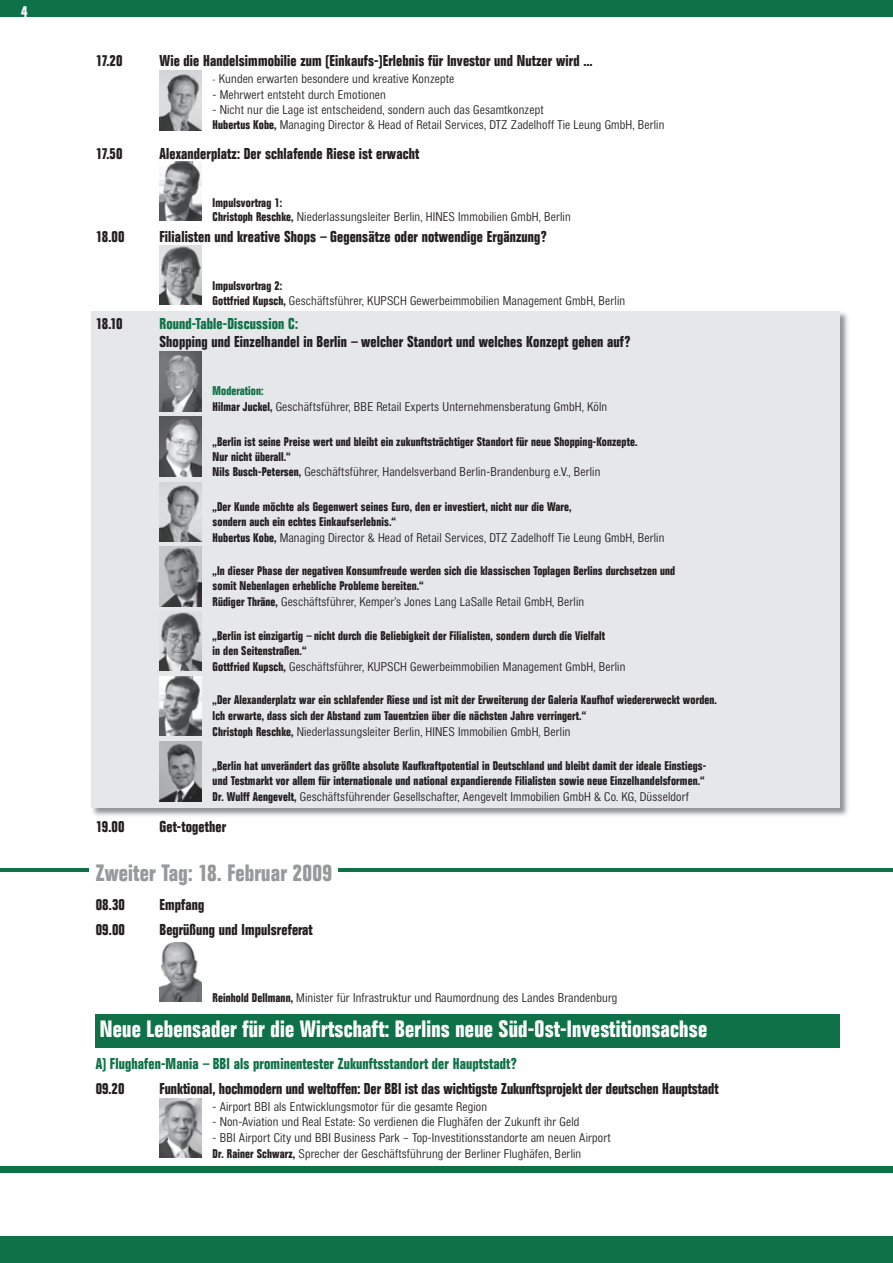
<style>
.page{position:relative;width:893px;height:1263px;background:#fff}
.page>*{position:absolute;margin:0;border:0;box-sizing:border-box;transform-origin:0 0}
.t1{font:22.5px "Folio SB Bol Con";letter-spacing:.01em;color:#fff}
.t2{font:22.5px "Folio SB Bol Con";letter-spacing:.01em;color:#96989b}
.t3{font:15px "Folio SB Bol Con";letter-spacing:.01em;color:#231f20}
.t4{font:15px "Folio SB Bol Con";letter-spacing:.01em;color:#0e7147}
.t5{font:15px "Folio SB Bol Con";color:#fff}
.t6{font:12px/15px "Folio SB Lig Con";letter-spacing:.01em;color:#231f20}
.t7{font:12px/15px "Folio SB Bol Con";letter-spacing:.01em;color:#231f20}
.t8{font:12px "Folio SB Bol Con";letter-spacing:.01em;color:#0e7147}
.s1{font-size:9.3px}
.s2{font-family:"Folio SB Bol Con"}
</style>
<div class="page">
<img style="left:92px;top:312px;width:756px;height:504px">
<div style="left:91px;top:311px;width:749px;height:497px;background:#e6e7e9"></div>
<hr style="left:0;top:868px;width:893px;height:4px;background:#0e7147">
<div style="left:89px;top:857px;width:249px;height:34px;background:#fff"></div>
<div style="left:0;top:1166px;width:893px;height:97px;background:#0e7147"></div>
<div style="left:0;top:0;width:893px;height:17px;background:#0e7147"></div>
<div style="left:0;top:1173px;width:893px;height:63px;background:#fff"></div>
<div style="left:96px;top:1014px;width:744px;height:33px;background:#0e7147"></div>
<img style="left:159px;top:70px;width:43px;height:60px">
<img style="left:159px;top:161px;width:43px;height:60px">
<img style="left:159px;top:245px;width:43px;height:60px">
<img style="left:159px;top:352px;width:43px;height:59px">
<img style="left:159px;top:417px;width:43px;height:59px">
<img style="left:159px;top:482px;width:43px;height:60px">
<img style="left:159px;top:547px;width:43px;height:59px">
<img style="left:159px;top:611px;width:43px;height:60px">
<img style="left:159px;top:676px;width:43px;height:60px">
<img style="left:159px;top:742px;width:43px;height:59px">
<img style="left:159px;top:942px;width:43px;height:60px">
<img style="left:159px;top:1098px;width:43px;height:60px">
<p class="t5" style="left:21px;top:3px;width:8px">4</p>
<p class="t3" style="left:96px;top:52px;width:28px">17.20</p>
<p class="t3" style="left:159px;top:52px;width:434px">Wie die Handelsimmobilie zum (Einkaufs-)Erlebnis für Investor und Nutzer wird …</p>
<p class="t6" style="left:213px;top:71px;width:243px"><span class="s1">-</span> Kunden erwarten besondere und kreative Konzepte</p>
<p class="t6" style="left:213px;top:87px;width:175px">- Mehrwert entsteht durch Emotionen</p>
<p class="t6" style="left:213px;top:103px;width:453px">- Nicht nur die Lage ist entscheidend, sondern auch das Gesamtkonzept<br><span class="s2">Hubertus Kobe,</span> Managing Director &amp; Head of Retail Services, DTZ Zadelhoff Tie Leung GmbH, Berlin</p>
<p class="t3" style="left:96px;top:145px;width:28px">17.50</p>
<p class="t3" style="left:159px;top:145px;width:261px">Alexanderplatz: Der schlafende Riese ist erwacht</p>
<p class="t7" style="left:213px;top:195px;width:71px">Impulsvortrag 1:</p>
<p class="t6" style="left:213px;top:209px;width:360px"><span class="s2">Christoph Reschke,</span> Niederlassungsleiter Berlin, HINES Immobilien GmbH, Berlin</p>
<p class="t3" style="left:96px;top:228px;width:30px">18.00</p>
<p class="t3" style="left:159px;top:228px;width:389px">Filialisten und kreative Shops – Gegensätze oder notwendige Ergänzung?</p>
<p class="t7" style="left:213px;top:278px;width:71px">Impulsvortrag 2:</p>
<p class="t6" style="left:213px;top:293px;width:414px"><span class="s2">Gottfried Kupsch,</span> Geschäftsführer, KUPSCH Gewerbeimmobilien Management GmbH, Berlin</p>
<p class="t3" style="left:96px;top:315px;width:28px">18.10</p>
<p class="t4" style="left:159px;top:315px;width:140px">Round-Table-Discussion C:</p>
<p class="t3" style="left:159px;top:333px;width:473px">Shopping und Einzelhandel in Berlin – welcher Standort und welches Konzept gehen auf?</p>
<p class="t8" style="left:213px;top:384px;width:52px">Moderation:</p>
<p class="t6" style="left:213px;top:399px;width:396px"><span class="s2">Hilmar Juckel,</span> Geschäftsführer, BBE Retail Experts Unternehmensberatung GmbH, Köln</p>
<p class="t7" style="left:213px;top:434px;width:426px">„Berlin ist seine Preise wert und bleibt ein zukunftsträchtiger Standort für neue Shopping-Konzepte.<br>Nur nicht überall.“</p>
<p class="t6" style="left:213px;top:465px;width:389px"><span class="s2">Nils Busch-Petersen,</span> Geschäftsführer, Handelsverband Berlin-Brandenburg e.V., Berlin</p>
<p class="t7" style="left:213px;top:499px;width:361px">„Der Kunde möchte als Gegenwert seines Euro, den er investiert, nicht nur die Ware, sondern auch ein echtes Einkaufserlebnis.“</p>
<p class="t6" style="left:213px;top:530px;width:453px"><span class="s2">Hubertus Kobe,</span> Managing Director &amp; Head of Retail Services, DTZ Zadelhoff Tie Leung GmbH, Berlin</p>
<p class="t7" style="left:213px;top:563px;width:464px">„In dieser Phase der negativen Konsumfreude werden sich die klassischen Toplagen Berlins durchsetzen und somit Nebenlagen erhebliche Probleme bereiten.“</p>
<p class="t6" style="left:213px;top:594px;width:373px"><span class="s2">Rüdiger Thräne,</span> Geschäftsführer, Kemper’s Jones Lang LaSalle Retail GmbH, Berlin</p>
<p class="t7" style="left:213px;top:628px;width:394px">„Berlin ist einzigartig – nicht durch die Beliebigkeit der Filialisten, sondern durch die Vielfalt in den Seitenstraßen.“</p>
<p class="t6" style="left:213px;top:659px;width:414px"><span class="s2">Gottfried Kupsch,</span> Geschäftsführer, KUPSCH Gewerbeimmobilien Management GmbH, Berlin</p>
<p class="t7" style="left:213px;top:692px;width:506px;line-height:15.8px">„Der Alexanderplatz war ein schlafender Riese und ist mit der Erweiterung der Galeria Kaufhof wiedererweckt worden.<br>Ich erwarte, dass sich der Abstand zum Tauentzien über die nächsten Jahre verringert.“</p>
<p class="t6" style="left:213px;top:724px;width:359px"><span class="s2">Christoph Reschke,</span> Niederlassungsleiter Berlin, HINES Immobilien GmbH, Berlin</p>
<p class="t7" style="left:213px;top:757px;width:495px;line-height:15.8px">„Berlin hat unverändert das größte absolute Kaufkraftpotential in Deutschland und bleibt damit der ideale Einstiegs&shy;und Testmarkt vor allem für internationale und national expandierende Filialisten sowie neue Einzelhandelsformen.“</p>
<p class="t6" style="left:213px;top:789px;width:478px"><span class="s2">Dr. Wulff Aengevelt,</span> Geschäftsführender Gesellschafter, Aengevelt Immobilien GmbH &amp; Co. KG, Düsseldorf</p>
<p class="t3" style="left:96px;top:817px;width:30px">19.00</p>
<p class="t3" style="left:159px;top:817px;width:68px">Get-together</p>
<h1 class="t2" style="left:96px;top:859px;width:238px">Zweiter Tag: 18. Februar 2009</h1>
<p class="t3" style="left:96px;top:895px;width:31px">08.30</p>
<p class="t3" style="left:159px;top:895px;width:47px">Empfang</p>
<p class="t3" style="left:96px;top:920px;width:31px">09.00</p>
<p class="t3" style="left:159px;top:920px;width:155px">Begrüßung und Impulsreferat</p>
<p class="t6" style="left:213px;top:990px;width:406px"><span class="s2">Reinhold Dellmann,</span> Minister für Infrastruktur und Raumordnung des Landes Brandenburg</p>
<h1 class="t1" style="left:100px;top:1016px;width:609px">Neue Lebensader für die Wirtschaft: Berlins neue Süd-Ost-Investitionsachse</h1>
<p class="t4" style="left:96px;top:1055px;width:423px">A) Flughafen-Mania – BBI als prominentester Zukunftsstandort der Hauptstadt?</p>
<p class="t3" style="left:96px;top:1079px;width:30px">09.20</p>
<p class="t3" style="left:159px;top:1079px;width:560px">Funktional, hochmodern und weltoffen: Der BBI ist das wichtigste Zukunftsprojekt der deutschen Hauptstadt</p>
<p class="t6" style="left:213px;top:1099px;width:276px">- Airport BBI als Entwicklungsmotor für die gesamte Region</p>
<p class="t6" style="left:213px;top:1115px;width:368px">- Non-Aviation und Real Estate: So verdienen die Flughäfen der Zukunft ihr Geld</p>
<p class="t6" style="left:213px;top:1130px;width:400px;line-height:15.8px">- BBI Airport City und BBI Business Park – Top-Investitionsstandorte am neuen Airport<br><span class="s2">Dr. Rainer Schwarz,</span> Sprecher der Geschäftsführung der Berliner Flughäfen, Berlin</p>
</div>
